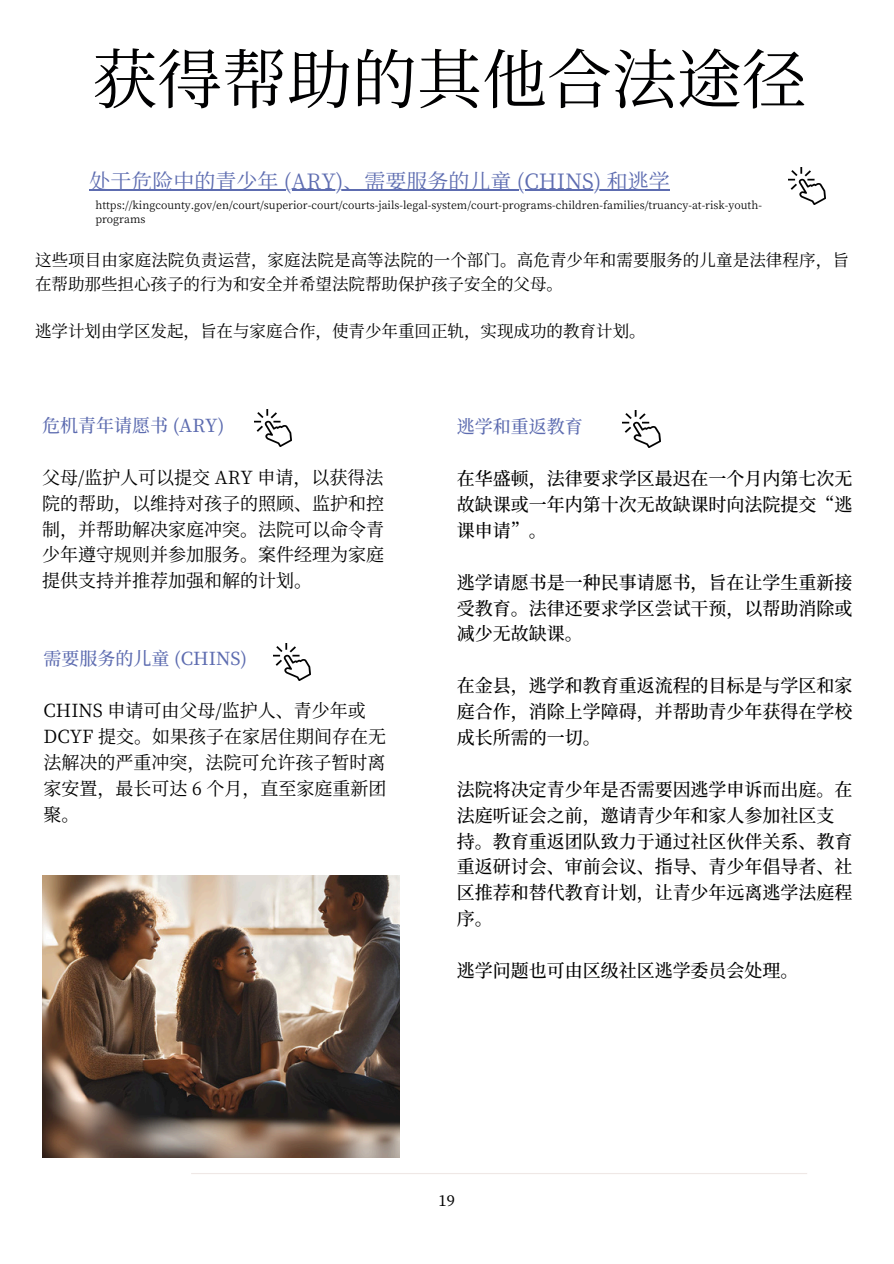
<style>
.page{position:relative;width:894px;height:1264px;background:#fff}
.page>*{position:absolute;margin:0;border:0;box-sizing:border-box;transform-origin:0 0}
.t1{font:64.95px "Source Han Serif SC";color:#000001}
.t2{font:21px "Source Han Serif SC";color:#5d6cb0}
.t3{font:500 18px/25.8px "Source Han Serif SC";color:#000;text-align:justify}
.t4{font:18px/25.8px "Source Han Serif SC";color:#000;text-align:justify}
.t5{font:500 18px "Source Han Serif SC";color:#5d6cb0}
.t6{font:16.5px/23.7px "Source Han Serif SC";color:#000001}
.t7{font:500 15px "Source Han Serif SC";color:#000001}
.t8{font:10.65px/14.4px "Source Han Serif SC";color:#000}
</style>
<div class="page">
<hr style="left:89px;top:190px;width:580px;height:1px;background:#5d6cb0">
<hr style="left:191px;top:1172px;width:616px;height:2px;background:#efe8e6">
<img style="left:788px;top:167px;width:37px;height:37px">
<img style="left:254px;top:409px;width:37px;height:38px">
<img style="left:273px;top:643px;width:37px;height:37px">
<img style="left:622px;top:410px;width:38px;height:37px">
<img style="left:42px;top:875px;width:357px;height:282px">
<h5 class="t1" style="left:92px;top:28px;width:715px">获得帮助的其他合法途径</h5>
<h1 class="t2" style="left:89px;top:164px;width:582px">处于危险中的青少年 (ARY)、需要服务的儿童 (CHINS) 和逃学</h1>
<h5 class="t8" style="left:95px;top:197px;width:668px">https://kingcounty.gov/en/court/superior-court/courts-jails-legal-system/court-programs-children-families/truancy-at-risk-youth&shy;programs</h5>
<p class="t6" style="left:35px;top:247px;width:815px">这些项目由家庭法院负责运营，家庭法院是高等法院的一个部门。高危青少年和需要服务的儿童是法律程序，旨在帮助那些担心孩子的行为和安全并希望法院帮助保护孩子安全的父母。</p>
<h2 class="t6" style="left:35px;top:318px;width:612px">逃学计划由学区发起，旨在与家庭合作，使青少年重回正轨，实现成功的教育计划。</h2>
<p class="t5" style="left:42px;top:411px;width:184px">危机青年请愿书 (ARY)</p>
<h6 class="t4" style="left:42px;top:463px;width:343px">父母/监护人可以提交 ARY 申请，以获得法院的帮助，以维持对孩子的照顾、监护和控制，并帮助解决家庭冲突。法院可以命令青少年遵守规则并参加服务。案件经理为家庭提供支持并推荐加强和解的计划。</h6>
<h6 class="t5" style="left:43px;top:644px;width:205px">需要服务的儿童 (CHINS)</h6>
<p class="t4" style="left:43px;top:696px;width:344px;text-align:left">CHINS 申请可由父母/监护人、青少年或<br>DCYF 提交。如果孩子在家居住期间存在无法解决的严重冲突，法院可允许孩子暂时离家安置，最长可达 6 个月，直至家庭重新团聚。</p>
<h3 class="t5" style="left:456px;top:412px;width:127px">逃学和重返教育</h3>
<h4 class="t3" style="left:456px;top:464px;width:397px">在华盛顿，法律要求学区最迟在一个月内第七次无故缺课或一年内第十次无故缺课时向法院提交“逃课申请”。</h4>
<p class="t3" style="left:456px;top:568px;width:397px">逃学请愿书是一种民事请愿书，旨在让学生重新接受教育。法律还要求学区尝试干预，以帮助消除或减少无故缺课。</p>
<h3 class="t3" style="left:456px;top:671px;width:397px">在金县，逃学和教育重返流程的目标是与学区和家庭合作，消除上学障碍，并帮助青少年获得在学校成长所需的一切。</h3>
<h4 class="t3" style="left:456px;top:775px;width:397px;text-align:left">法院将决定青少年是否需要因逃学申诉而出庭。在法庭听证会之前，邀请青少年和家人参加社区支持。教育重返团队致力于通过社区伙伴关系、教育重返研讨会、审前会议、指导、青少年倡导者、社区推荐和替代教育计划，让青少年远离逃学法庭程序。</h4>
<p class="t3" style="left:456px;top:956px;width:343px">逃学问题也可由区级社区逃学委员会处理。</p>
<h5 class="t7" style="left:438px;top:1188px;width:17px">19</h5>
</div>
